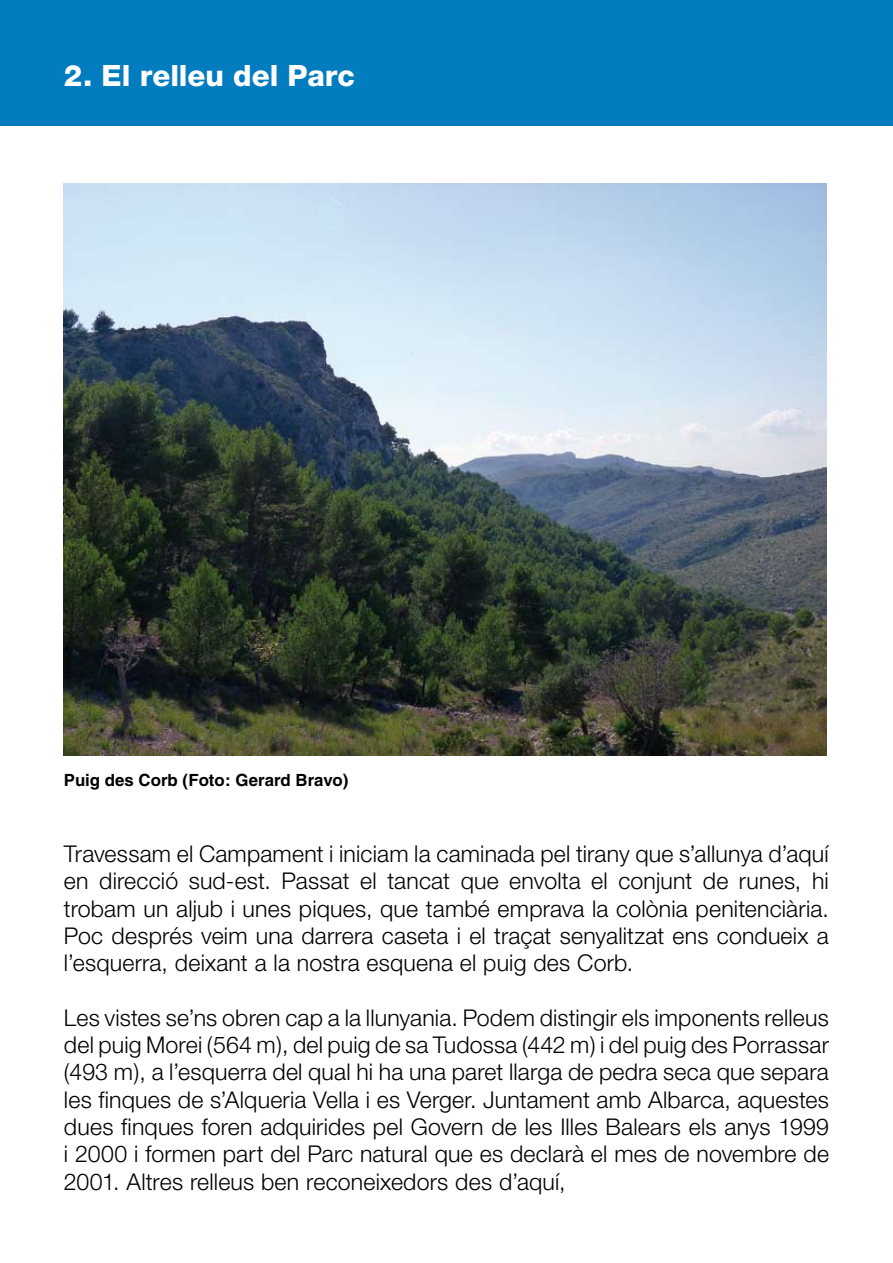
<style>
.page{position:relative;width:893px;height:1263px;background:#fff}
.page>*{position:absolute;margin:0;border:0;box-sizing:border-box;transform-origin:0 0}
.t1{font:800 29.4px "Helvetica Neue";color:#fff}
.t2{font:300 23.1px/27.3px "Helvetica Neue";letter-spacing:.01em;color:#000;text-align:justify}
.t3{font:700 16.8px "Helvetica";color:#000}
</style>
<div class="page">
<div style="left:0;top:0;width:893px;height:126px;background:#007cbf"></div>
<img style="left:64px;top:184px;width:762px;height:572px">
<p class="t1" style="left:64px;top:58px;width:292px">2. El relleu del Parc</p>
<p class="t3" style="left:64px;top:770px;width:286px">Puig des Corb (Foto: Gerard Bravo)</p>
<p class="t2" style="left:64px;top:839px;width:766px">Travessam el Campament i iniciam la caminada pel tirany que s’allunya d’aquí en direcció sud-est. Passat el tancat que envolta el conjunt de runes, hi trobam un aljub i unes piques, que també emprava la colònia penitenciària.<br>Poc després veim una darrera caseta i el traçat senyalitzat ens condueix a l’esquerra, deixant a la nostra esquena el puig des Corb.</p>
<p class="t2" style="left:64px;top:1003px;width:766px">Les vistes se’ns obren cap a la llunyania. Podem distingir els imponents relleus del puig Morei (564 m), del puig de sa Tudossa (442 m) i del puig des Porrassar (493 m), a l’esquerra del qual hi ha una paret llarga de pedra seca que separa les finques de s’Alqueria Vella i es Verger. Juntament amb Albarca, aquestes dues finques foren adquirides pel Govern de les Illes Balears els anys 1999 i 2000 i formen part del Parc natural que es declarà el mes de novembre de 2001. Altres relleus ben reconeixedors des d’aquí,</p>
</div>
